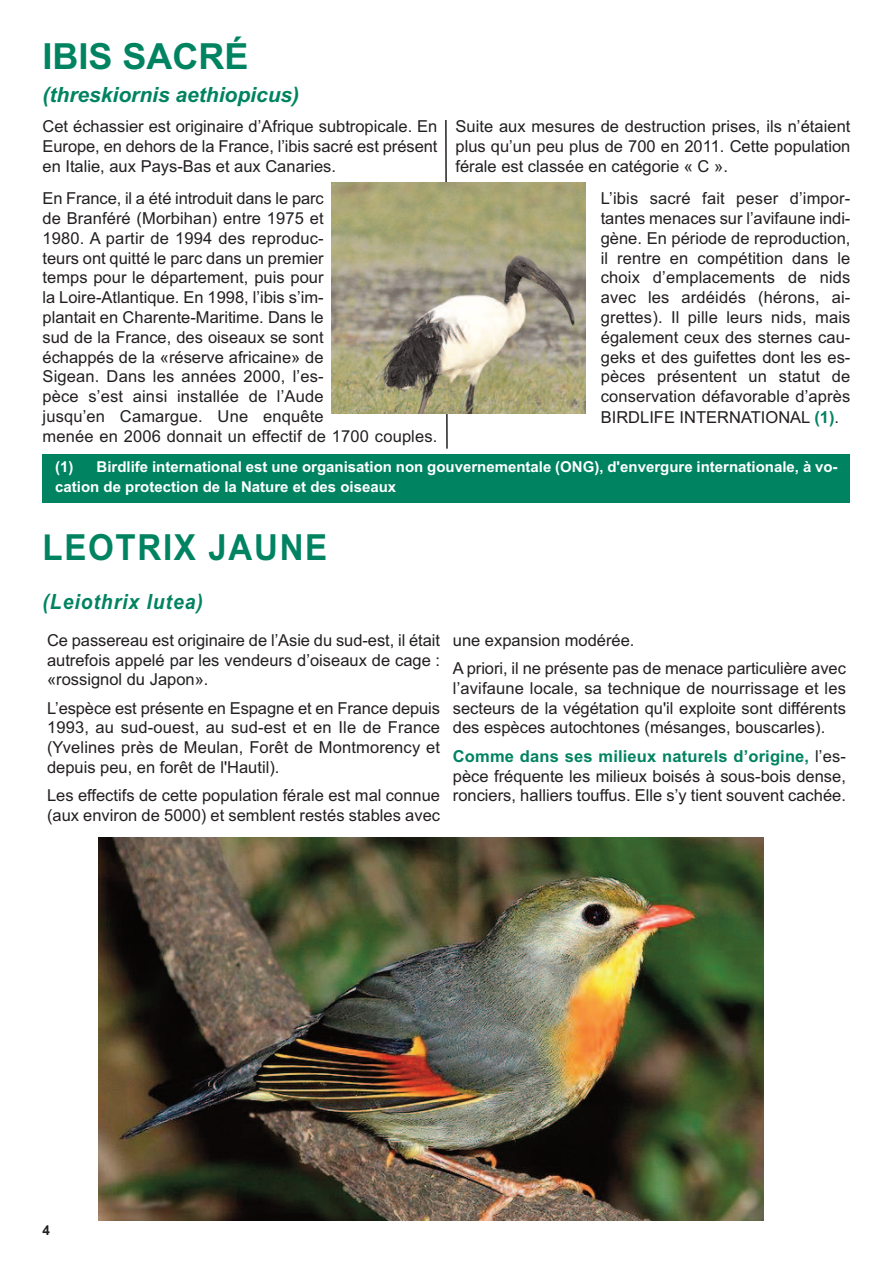
<style>
.page{position:relative;width:893px;height:1263px;background:#fff}
.page>*{position:absolute;margin:0;border:0;box-sizing:border-box;transform-origin:0 0}
.t1{font:700 36px "Arial";letter-spacing:.05em;color:#008361;scale:.92 1}
.t2{font:700 36px "Arial";color:#008361}
.t3{font:italic 700 21px "Arial";color:#008361}
.t4{font:italic 700 21px "Arial";letter-spacing:.05em;color:#008361;scale:.92 1}
.t5{font:16.5px/19.8px "Arial";color:#231f20;text-align:justify}
.t6{font:700 15px/20.2px "Arial";color:#fff}
.t7{font:700 13.5px "Arial";color:#231f20}
.s1{font-weight:700;color:#008361}
</style>
<div class="page">
<div style="left:43px;top:455px;width:807px;height:48px;background:#008361"></div>
<svg style="left:444px;top:120px;width:4px;height:329px"></svg>
<img style="left:99px;top:837px;width:664px;height:383px">
<img style="left:331px;top:183px;width:255px;height:230px">
<h1 class="t2" style="left:43px;top:35px;width:208px">IBIS SACRÉ</h1>
<p class="t3" style="left:43px;top:82px;width:258px">(threskiornis aethiopicus)</p>
<p class="t5" style="left:43px;top:116px;width:396px">Cet échassier est originaire d’Afrique subtropicale. En Europe, en dehors de la France, l’ibis sacré est présent en Italie, aux Pays-Bas et aux Canaries.</p>
<p class="t5" style="left:43px;top:189px;width:396px;text-align:left">En France, il a été introduit dans le parc<br>de Branféré (Morbihan) entre 1975 et<br>1980. A partir de 1994 des reproduc-<br>teurs ont quitté le parc dans un premier<br>temps pour le département, puis pour<br>la Loire-Atlantique. En 1998, l’ibis s’im-<br>plantait en Charente-Maritime. Dans le<br>sud de la France, des oiseaux se sont<br>échappés de la «réserve africaine» de<br>Sigean. Dans les années 2000, l’es-<br>pèce s’est ainsi installée de l’Aude<br>jusqu’en Camargue. Une enquête<br>menée en 2006 donnait un effectif de 1700 couples.</p>
<p class="t5" style="left:455px;top:116px;width:396px">Suite aux mesures de destruction prises, ils n’étaient plus qu’un peu plus de 700 en 2011. Cette population férale est classée en catégorie « C ».</p>
<p class="t5" style="left:601px;top:189px;width:251px">L’ibis sacré fait peser d’impor&shy;tantes menaces sur l’avifaune indi&shy;gène. En période de reproduction, il rentre en compétition dans le choix d’emplacements de nids avec les ardéidés (hérons, ai&shy;grettes). Il pille leurs nids, mais également ceux des sternes cau&shy;geks et des guifettes dont les es&shy;pèces présentent un statut de conservation défavorable d’après BIRDLIFE INTERNATIONAL <span class="s1">(1)</span>.</p>
<p class="t6" style="left:55px;top:457px;width:784px">(1) Birdlife international est une organisation non gouvernementale (ONG), d'envergure internationale, à vo&shy;cation de protection de la Nature et des oiseaux</p>
<h1 class="t1" style="left:43px;top:526px;width:311px">LEOTRIX JAUNE</h1>
<p class="t4" style="left:43px;top:589px;width:176px">(Leiothrix lutea)</p>
<p class="t5" style="left:47px;top:630px;width:395px">Ce passereau est originaire de l’Asie du sud-est, il était autrefois appelé par les vendeurs d’oiseaux de cage : «rossignol du Japon».</p>
<p class="t5" style="left:47px;top:698px;width:395px">L’espèce est présente en Espagne et en France depuis 1993, au sud-ouest, au sud-est et en Ile de France (Yvelines près de Meulan, Forêt de Montmorency et depuis peu, en forêt de l'Hautil).</p>
<p class="t5" style="left:47px;top:786px;width:395px">Les effectifs de cette population férale est mal connue (aux environ de 5000) et semblent restés stables avec</p>
<p class="t5" style="left:453px;top:626px;width:395px;line-height:28.3px">une expansion modérée.<br>A priori, il ne présente pas de menace particulière avec</p>
<p class="t5" style="left:453px;top:678px;width:395px">l’avifaune locale, sa technique de nourrissage et les secteurs de la végétation qu'il exploite sont différents des espèces autochtones (mésanges, bouscarles).</p>
<p class="t5" style="left:453px;top:746px;width:395px"><span class="s1">Comme dans ses milieux naturels d’origine,</span> l’es&shy;pèce fréquente les milieux boisés à sous-bois dense, ronciers, halliers touffus. Elle s’y tient souvent cachée.</p>
<p class="t7" style="left:43px;top:1222px;width:9px">4</p>
</div>
